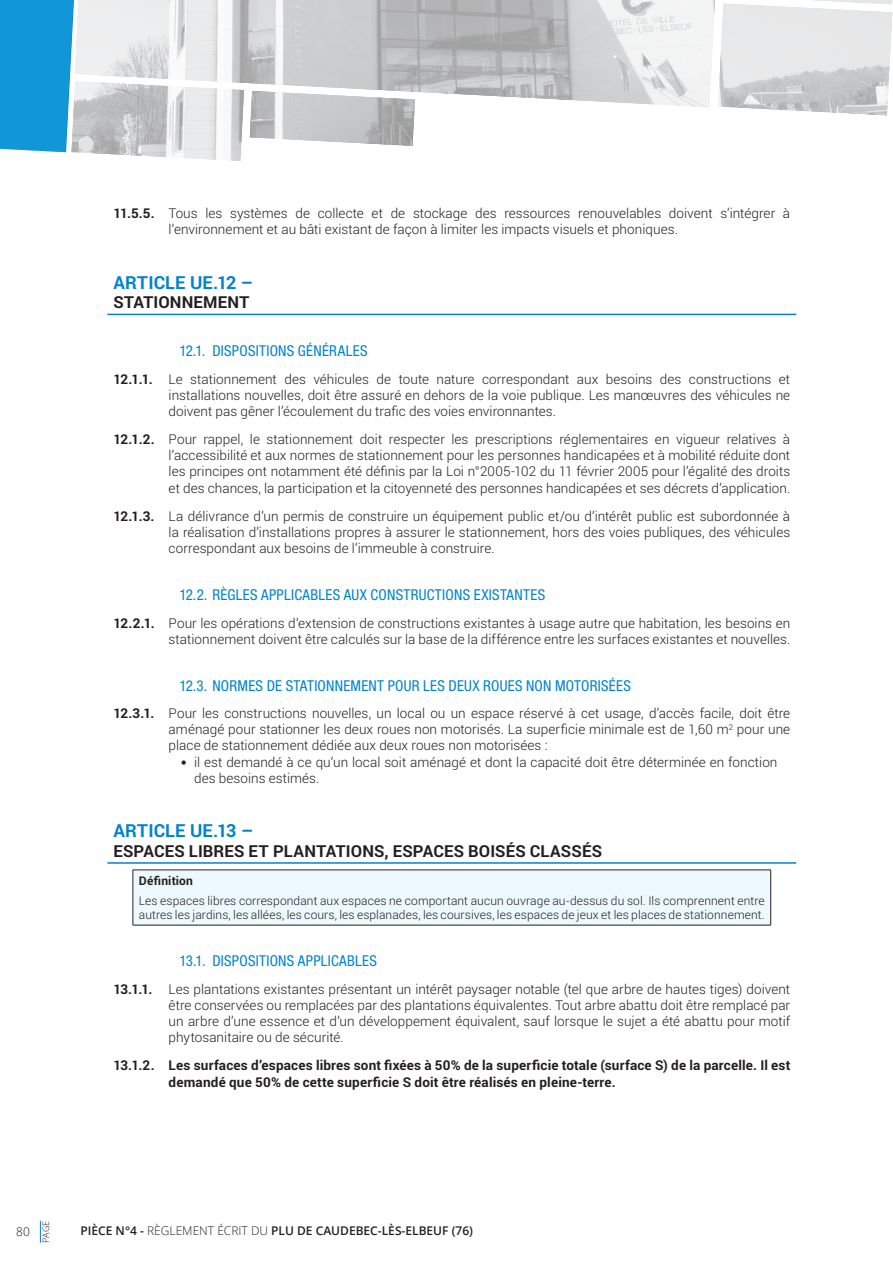
<style>
.page{position:relative;width:893px;height:1263px;background:#fff}
.page>*{position:absolute;margin:0;border:0;box-sizing:border-box;transform-origin:0 0}
.MEP_CORPS_DE_TEXTE{font:700 18px "Roboto";color:#0083ce}
.MEP_CORPS_DE_TEXTE-2{font:700 16.5px "Roboto";letter-spacing:.005em;color:#231f20}
.MEP_TITRE_X_X{font:condensed 15px "Helvetica Neue LT Std";letter-spacing:.015em;color:#0083ce}
.MEP_CORPS_DE_TEXTE-3{font:300 13.5px/16.2px "Roboto";letter-spacing:.005em;color:#231f20;text-align:justify}
.MEP_CORPS_DE_TEXTE-4{font:700 13.5px/16.2px "Roboto";letter-spacing:.01em;color:#231f20}
.MEP_CORPS_DE_TEXTE-5{font:300 12px/14.4px "Roboto";letter-spacing:.01em;color:#231f20}
.t1{font:600 12px "Open Sans";color:#231f20}
.MEP_CORPS_DE_TEXTE-6{font:700 12px "Roboto";letter-spacing:.015em;color:#231f20}
.t2{font:300 12px "Open Sans";color:#231f20}
.t3{font:300 9px "Open Sans";color:#231f20}
.s1{font-family:"Corbel";font-weight:400}
.s2{font-weight:300}
</style>
<div class="page">
<svg style="left:40px;top:1220px;width:1px;height:23px"></svg>
<hr style="left:107px;top:314px;width:689px;height:1px;background:#0083ce">
<hr style="left:107px;top:862px;width:689px;height:2px;background:#0083ce">
<div style="left:133px;top:870px;width:638px;height:55px;background:#eef9fe"></div>
<hr style="left:133px;top:870px;width:638px;height:1px;background:#231f20">
<hr style="left:133px;top:870px;width:1px;height:55px;background:#231f20">
<hr style="left:770px;top:870px;width:1px;height:55px;background:#231f20">
<hr style="left:133px;top:925px;width:638px;height:1px;background:#231f20">
<img style="left:718px;top:4px;width:174px;height:111px">
<img style="left:79px;top:0;width:636px;height:107px">
<img style="left:250px;top:91px;width:165px;height:55px">
<img style="left:79px;top:81px;width:165px;height:80px">
<svg style="left:0;top:0;width:79px;height:153px;background:#2da1da"></svg>
<p class="MEP_CORPS_DE_TEXTE-4" style="left:113px;top:205px;width:43px">11.5.5.</p>
<p class="MEP_CORPS_DE_TEXTE-3" style="left:169px;top:205px;width:623px">Tous les systèmes de collecte et de stockage des ressources renouvelables doivent s’intégrer à l’environnement et au bâti existant de façon à limiter les impacts visuels et phoniques.</p>
<p class="MEP_CORPS_DE_TEXTE" style="left:113px;top:270px;width:142px">ARTICLE UE.12 –</p>
<p class="MEP_CORPS_DE_TEXTE-2" style="left:113px;top:291px;width:138px">STATIONNEMENT</p>
<p class="MEP_TITRE_X_X" style="left:179px;top:342px;width:190px">12.1. DISPOSITIONS GÉNÉRALES</p>
<p class="MEP_CORPS_DE_TEXTE-4" style="left:113px;top:370px;width:41px">12.1.1.</p>
<p class="MEP_CORPS_DE_TEXTE-3" style="left:169px;top:370px;width:623px">Le stationnement des véhicules de toute nature correspondant aux besoins des constructions et installations nouvelles, doit être assuré en dehors de la voie publique. Les manœuvres des véhicules ne doivent pas gêner l’écoulement du trafic des voies environnantes.</p>
<p class="MEP_CORPS_DE_TEXTE-4" style="left:113px;top:431px;width:43px">12.1.2.</p>
<p class="MEP_CORPS_DE_TEXTE-3" style="left:169px;top:431px;width:623px">Pour rappel, le stationnement doit respecter les prescriptions réglementaires en vigueur relatives à l’accessibilité et aux normes de stationnement pour les personnes handicapées et à mobilité réduite dont les principes ont notamment été définis par la Loi n°2005-102 du 11 février 2005 pour l’égalité des droits et des chances, la participation et la citoyenneté des personnes handicapées et ses décrets d’application.</p>
<p class="MEP_CORPS_DE_TEXTE-4" style="left:113px;top:507px;width:43px">12.1.3.</p>
<p class="MEP_CORPS_DE_TEXTE-3" style="left:169px;top:507px;width:623px">La délivrance d’un permis de construire un équipement public et/ou d’intérêt public est subordonnée à la réalisation d’installations propres à assurer le stationnement, hors des voies publiques, des véhicules correspondant aux besoins de l’immeuble à construire.</p>
<p class="MEP_TITRE_X_X" style="left:179px;top:586px;width:367px">12.2. RÈGLES APPLICABLES AUX CONSTRUCTIONS EXISTANTES</p>
<p class="MEP_CORPS_DE_TEXTE-4" style="left:113px;top:614px;width:43px">12.2.1.</p>
<p class="MEP_CORPS_DE_TEXTE-3" style="left:169px;top:614px;width:623px">Pour les opérations d’extension de constructions existantes à usage autre que habitation, les besoins en stationnement doivent être calculés sur la base de la différence entre les surfaces existantes et nouvelles.</p>
<p class="MEP_TITRE_X_X" style="left:179px;top:676px;width:453px">12.3. NORMES DE STATIONNEMENT POUR LES DEUX ROUES NON MOTORISÉES</p>
<p class="MEP_CORPS_DE_TEXTE-4" style="left:113px;top:705px;width:43px">12.3.1.</p>
<p class="MEP_CORPS_DE_TEXTE-3" style="left:169px;top:705px;width:623px">Pour les constructions nouvelles, un local ou un espace réservé à cet usage, d’accès facile, doit être aménagé pour stationner les deux roues non motorisés. La superficie minimale est de 1,60 m<sup>2</sup> pour une place de stationnement dédiée aux deux roues non motorisées :</p>
<p class="MEP_CORPS_DE_TEXTE-3" style="left:194px;top:753px;width:585px;text-indent:-14px"><span class="s1">•</span> il est demandé à ce qu’un local soit aménagé et dont la capacité doit être déterminée en fonction des besoins estimés.</p>
<p class="MEP_CORPS_DE_TEXTE" style="left:113px;top:818px;width:142px">ARTICLE UE.13 –</p>
<p class="MEP_CORPS_DE_TEXTE-2" style="left:113px;top:840px;width:490px">ESPACES LIBRES ET PLANTATIONS, ESPACES BOISÉS CLASSÉS</p>
<p class="MEP_CORPS_DE_TEXTE-6" style="left:139px;top:872px;width:56px">Définition</p>
<p class="MEP_CORPS_DE_TEXTE-5" style="left:139px;top:893px;width:627px">Les espaces libres correspondant aux espaces ne comportant aucun ouvrage au-dessus du sol. Ils comprennent entre autres les jardins, les allées, les cours, les esplanades, les coursives, les espaces de jeux et les places de stationnement.</p>
<p class="MEP_TITRE_X_X" style="left:179px;top:952px;width:199px">13.1. DISPOSITIONS APPLICABLES</p>
<p class="MEP_CORPS_DE_TEXTE-4" style="left:113px;top:980px;width:41px">13.1.1.</p>
<p class="MEP_CORPS_DE_TEXTE-3" style="left:169px;top:980px;width:623px">Les plantations existantes présentant un intérêt paysager notable (tel que arbre de hautes tiges) doivent être conservées ou remplacées par des plantations équivalentes. Tout arbre abattu doit être remplacé par un arbre d’une essence et d’un développement équivalent, sauf lorsque le sujet a été abattu pour motif phytosanitaire ou de sécurité.</p>
<p class="MEP_CORPS_DE_TEXTE-4" style="left:113px;top:1057px;width:43px">13.1.2.</p>
<p class="MEP_CORPS_DE_TEXTE-4" style="left:169px;top:1057px;width:623px">Les surfaces d’espaces libres sont fixées à 50% de la superficie totale (surface S) de la parcelle. Il est demandé que 50% de cette superficie S doit être réalisés en pleine-terre.</p>
<p class="t3" style="left:40px;top:1243px;width:24px;rotate:-90deg">PAGE</p>
<p class="t2" style="left:16px;top:1224px;width:15px">80</p>
<p class="t1" style="left:80px;top:1222px;width:394px">PIÈCE N°4 - <span class="s2">RÈGLEMENT ÉCRIT DU</span> PLU DE CAUDEBEC-LÈS-ELBEUF (76)</p>
</div>
